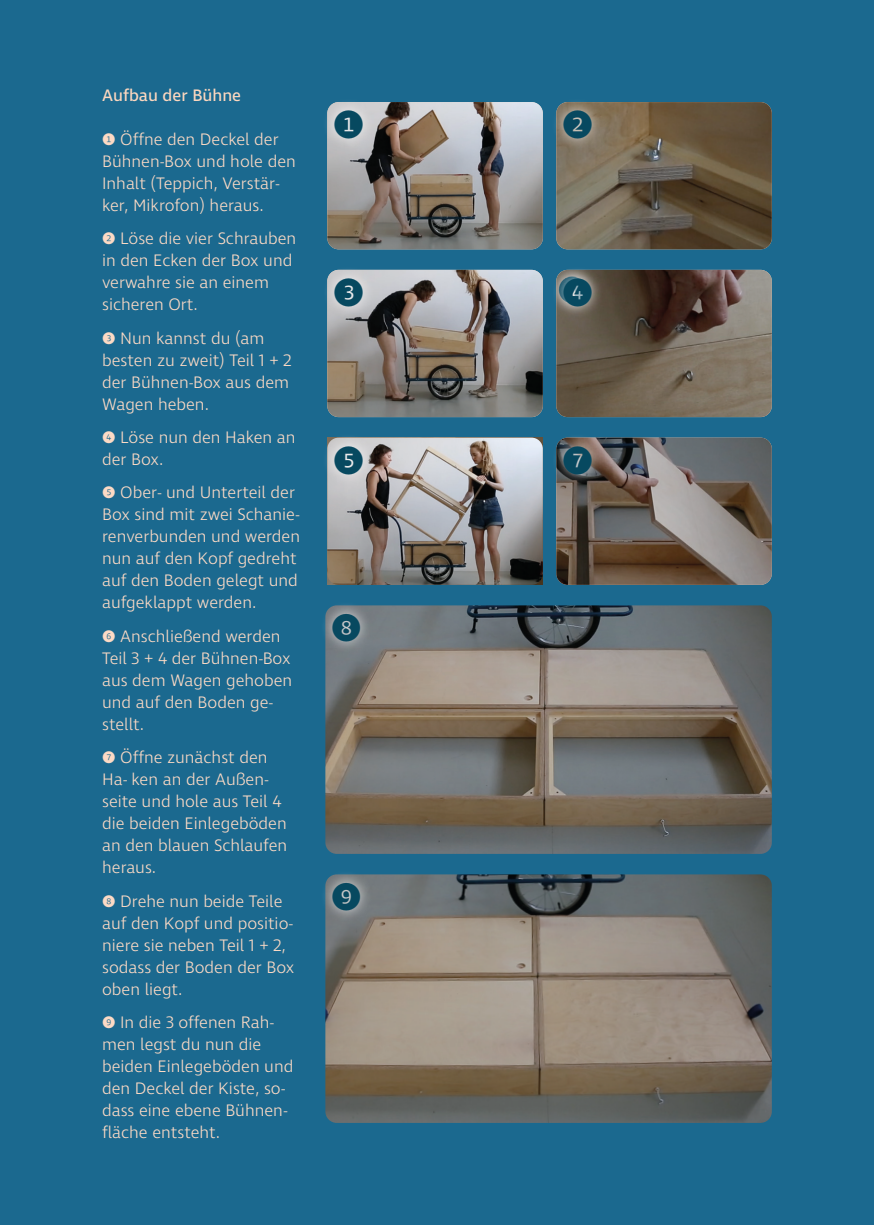
<style>
.page{position:relative;width:874px;height:1225px;background:#fff}
.page>*{position:absolute;margin:0;border:0;box-sizing:border-box;transform-origin:0 0}
.t1{font:300 40px "Ingra";color:#074960}
.t2{font:300 39.2px "Ingra";color:#074960}
.t3{font:300 17px/22px "Ingra";color:#fcdac5}
.t4{font:17px "Ingra";color:#fcd7bf}
</style>
<div class="page">
<div style="left:0;top:0;width:873px;height:1225px;background:#1b698f"></div>
<img style="left:327px;top:102px;width:215px;height:147px">
<div style="left:322px;top:98px;width:53px;height:53px;background:#fff;opacity:.75"></div>
<img style="left:556px;top:102px;width:215px;height:147px">
<div style="left:551px;top:98px;width:53px;height:53px;background:#fff;opacity:.75"></div>
<img style="left:556px;top:437px;width:215px;height:148px">
<div style="left:551px;top:433px;width:53px;height:53px;background:#fff;opacity:.75"></div>
<img style="left:327px;top:437px;width:215px;height:148px">
<div style="left:322px;top:433px;width:53px;height:53px;background:#fff;opacity:.75"></div>
<img style="left:327px;top:270px;width:215px;height:147px">
<div style="left:322px;top:265px;width:53px;height:54px;background:#fff;opacity:.75"></div>
<img style="left:556px;top:270px;width:215px;height:147px">
<div style="left:551px;top:265px;width:53px;height:54px;background:#fff;opacity:.75"></div>
<img style="left:325px;top:874px;width:446px;height:249px">
<div style="left:320px;top:870px;width:53px;height:52px;background:#fff;opacity:.75"></div>
<img style="left:325px;top:605px;width:446px;height:249px">
<div style="left:320px;top:601px;width:53px;height:52px;background:#fff;opacity:.75"></div>
<p class="t4" style="left:102px;top:85px;width:140px">Aufbau der Bühne</p>
<p class="t3" style="left:102px;top:129px;width:195px">❶ Öffne den Deckel der<br>Bühnen-Box und hole den<br>Inhalt (Teppich, Verstär&shy;ker, Mikrofon) heraus.</p>
<p class="t3" style="left:102px;top:228px;width:195px">❷ Löse die vier Schrauben in den Ecken der Box und verwahre sie an einem sicheren Ort.</p>
<p class="t3" style="left:102px;top:328px;width:191px">❸ Nun kannst du (am besten zu zweit) Teil 1 + 2 der Bühnen-Box aus dem<br>Wagen heben.</p>
<p class="t3" style="left:102px;top:427px;width:195px">❹ Löse nun den Haken an der Box.</p>
<p class="t3" style="left:102px;top:482px;width:199px">❺ Ober- und Unterteil der<br>Box sind mit zwei Schanie&shy;renverbunden und werden nun auf den Kopf gedreht auf den Boden gelegt und aufgeklappt werden.</p>
<p class="t3" style="left:102px;top:626px;width:191px">❻ Anschließend werden<br>Teil 3 + 4 der Bühnen-Box aus dem Wagen gehoben und auf den Boden ge&shy;stellt.</p>
<p class="t3" style="left:102px;top:747px;width:186px">❼ Öffne zunächst den<br>Ha- ken an der Außen&shy;seite und hole aus Teil 4 die beiden Einlegeböden an den blauen Schlaufen heraus.</p>
<p class="t3" style="left:102px;top:890px;width:193px">❽ Drehe nun beide Teile auf den Kopf und positio&shy;niere sie neben Teil 1 + 2, sodass der Boden der Box oben liegt.</p>
<p class="t3" style="left:102px;top:1012px;width:193px">❾ In die 3 offenen Rah&shy;men legst du nun die beiden Einlegeböden und den Deckel der Kiste, so&shy;dass eine ebene Bühnen&shy;fläche entsteht.</p>
<p class="t1" style="left:333px;top:100px;width:33px">❶</p>
<p class="t1" style="left:561px;top:100px;width:33px">❷</p>
<p class="t1" style="left:333px;top:268px;width:33px">❸</p>
<p class="t1" style="left:561px;top:268px;width:33px">❹</p>
<p class="t1" style="left:333px;top:435px;width:33px">❺</p>
<p class="t1" style="left:561px;top:435px;width:33px">❼</p>
<p class="t2" style="left:331px;top:603px;width:33px">❽</p>
<p class="t2" style="left:331px;top:872px;width:33px">❾</p>
</div>
